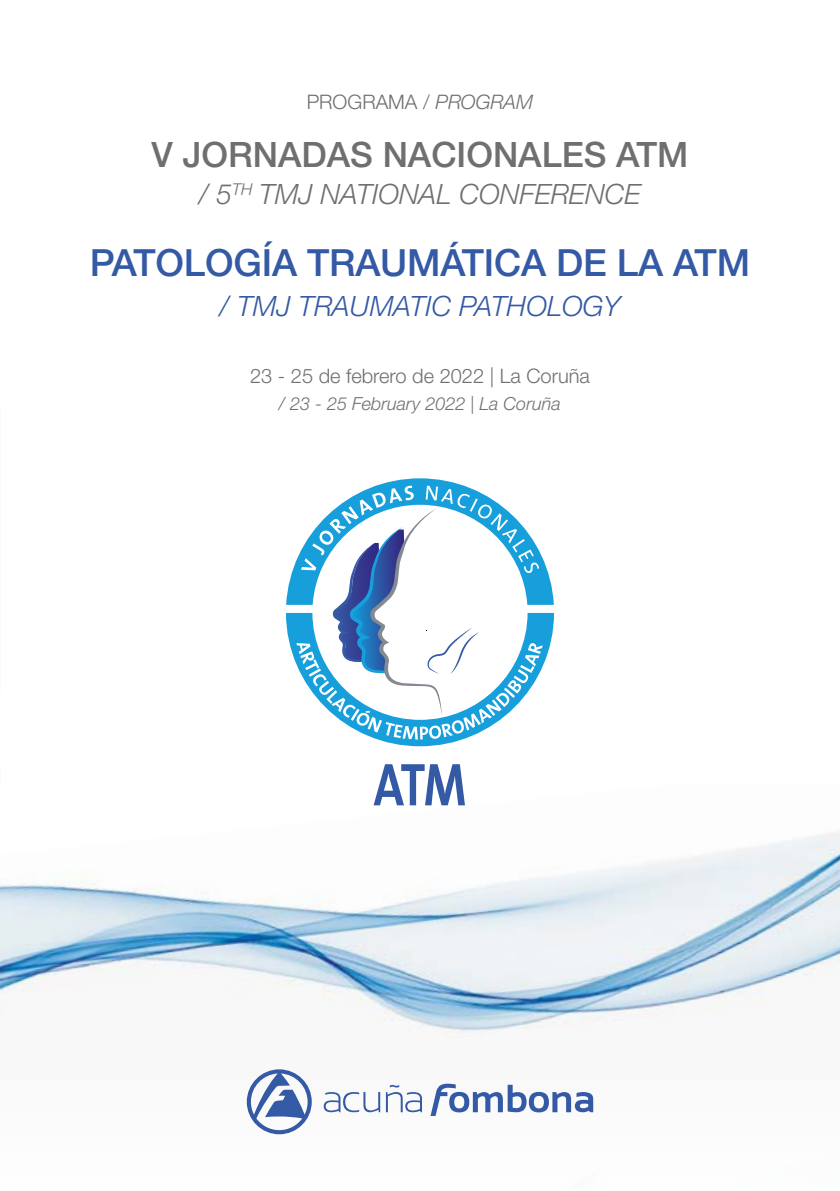
<style>
.page{position:relative;width:840px;height:1191px;background:#fff}
.page>*{position:absolute;margin:0;border:0;box-sizing:border-box;transform-origin:0 0}
.t1{font:500 37.6px "Helvetica Neue LT Std";letter-spacing:-.005em;color:#3459a5}
.t2{font:500 35px "Helvetica Neue LT Std";color:#706f6f}
.t3{font:italic 300 28px "Helvetica Neue LT Std";color:#706f6f}
.t4{font:italic 300 28px "Helvetica Neue LT Std";color:#3459a5}
.t5{font:300 20px "Helvetica Neue LT Std";color:#706f6f}
.t6{font:italic 300 18px "Helvetica Neue LT Std";color:#706f6f}
.s1{font-style:italic}
</style>
<div class="page">
<img style="left:0;top:798px;width:839px;height:242px">
<svg style="left:247px;top:1069px;width:346px;height:65px"></svg>
<svg style="left:373px;top:764px;width:91px;height:41px"></svg>
<svg style="left:286px;top:478px;width:267px;height:268px"></svg>
<p class="t5" style="left:306px;top:90px;width:228px">PROGRAMA / <span class="s1">PROGRAM</span></p>
<h2 class="t2" style="left:151px;top:134px;width:538px">V JORNADAS NACIONALES ATM</h2>
<h3 class="t3" style="left:199px;top:177px;width:442px">/ 5<sup>TH</sup> TMJ NATIONAL CONFERENCE</h3>
<h1 class="t1" style="left:90px;top:240px;width:661px">PATOLOGÍA TRAUMÁTICA DE LA ATM</h1>
<h3 class="t4" style="left:220px;top:289px;width:401px">/ TMJ TRAUMATIC PATHOLOGY</h3>
<p class="t5" style="left:250px;top:364px;width:341px">23 - 25 de febrero de 2022 | La Coruña</p>
<p class="t6" style="left:279px;top:392px;width:283px">/ 23 - 25 February 2022 | La Coruña</p>
</div>
